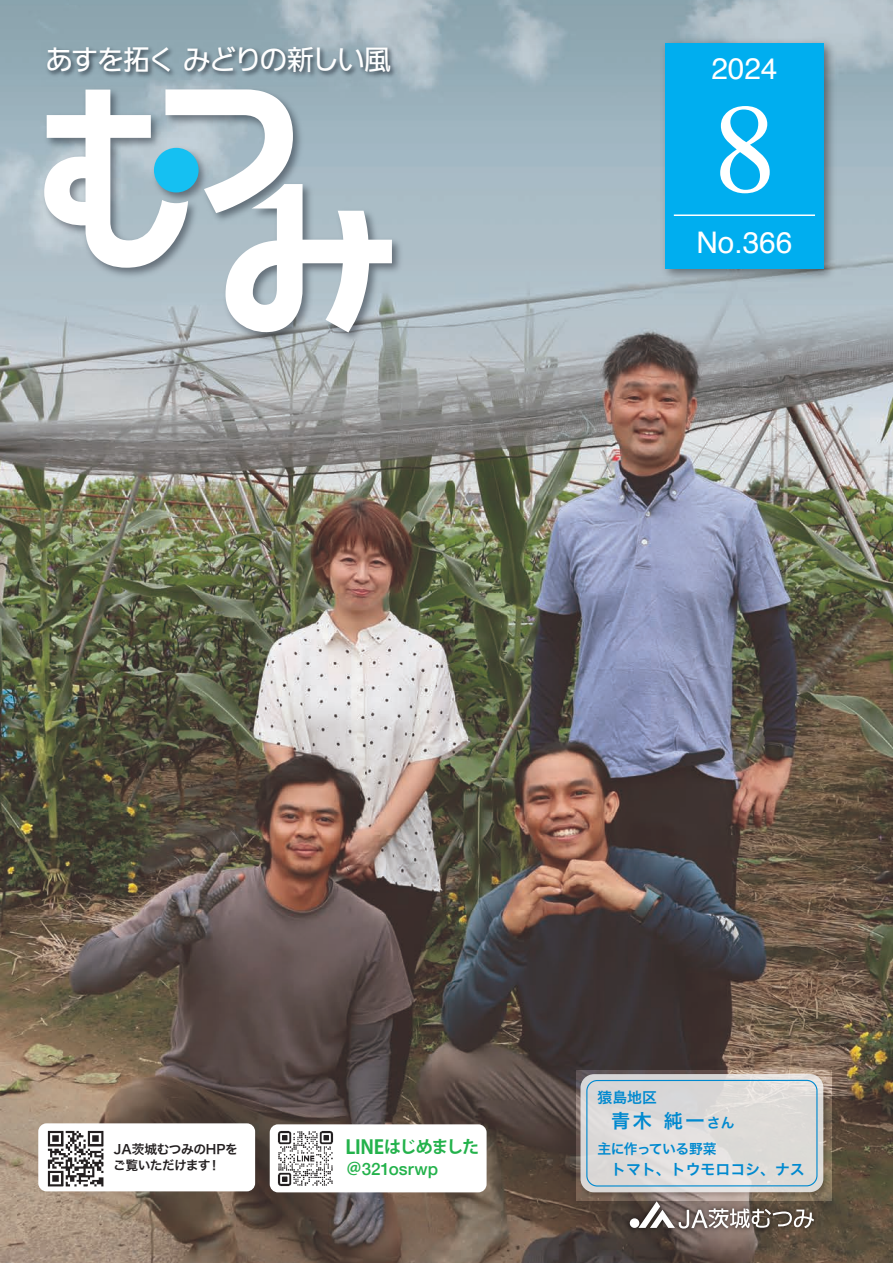
<style>
.page{position:relative;width:893px;height:1263px;background:#fff}
.page>*{position:absolute;margin:0;border:0;box-sizing:border-box;transform-origin:0 0}
.t1{font:127.5px "Times";color:#fff}
.t2{font:29.7px "Helvetica";color:#fff}
.t3{font:26.55px "DFUD Gothic Std N W6";letter-spacing:-.03em;color:#fff}
.t4{font:19.2px "Hira Kaku Pro N W6";color:#0089cf}
.t5{font:700 16.95px "Koz Go Pr 6 N";letter-spacing:-.075em;color:#23b24b}
.t6{font:500 16.95px "Helvetica Neue";color:#23b24b}
.t7{font:14.85px "Hira Kaku Pro N W6";color:#0089cf}
.t8{font:13.8px "Hira Kaku Pro N W6";letter-spacing:-.035em;color:#0089cf}
.t9{font:12.75px/15.9px "Hira Kaku Pro N W6";letter-spacing:-.035em;color:#231f20}
.s1{font-size:19.2px}
.s2{font-family:"Koz Go Pr 6 N";font-weight:700}
.s3{font-size:13.8px}
</style>
<div class="page">
<img style="left:0;top:0;width:893px;height:1263px">
<div style="left:38px;top:1123px;width:217px;height:68px;background:#fff;border-radius:8px"></div>
<img style="left:41px;top:1124px;width:68px;height:68px">
<div style="left:270px;top:1124px;width:217px;height:68px;background:#fff;border-radius:8px"></div>
<img style="left:277px;top:1130px;width:57px;height:57px">
<img style="left:657px;top:34px;width:184px;height:252px">
<div style="left:665px;top:43px;width:158px;height:225px;background:#00aeef"></div>
<img style="left:39px;top:84px;width:367px;height:263px">
<svg style="left:44px;top:89px;width:348px;height:243px"></svg>
<img style="left:42px;top:42px;width:358px;height:45px">
<hr style="left:674px;top:214px;width:141px;height:2px;background:#fff">
<img style="left:577px;top:1070px;width:254px;height:130px">
<div style="left:580px;top:1074px;width:243px;height:118px;background:#dddbd8;border-radius:14px"></div>
<div style="left:586px;top:1080px;width:231px;height:106px;border:1px solid #0089cf;border-radius:10px"></div>
<img style="left:623px;top:1195px;width:198px;height:40px">
<div style="left:630px;top:1218px;width:9px;height:10px;background:#fff;border-radius:50%"></div>
<svg style="left:638px;top:1201px;width:176px;height:27px"></svg>
<h3 class="t3" style="left:46px;top:38px;width:347px">あすを拓くみどりの新しい風</h3>
<h2 class="t2" style="left:711px;top:46px;width:68px">2024</h2>
<h1 class="t1" style="left:713px;top:30px;width:65px">8</h1>
<h2 class="t2" style="left:696px;top:220px;width:97px">No.366</h2>
<p class="t9" style="left:208px;top:1141px;width:32px;text-indent:-94px">JA茨城むつみのHPを!</p>
<p class="t9" style="left:113px;top:1157px;width:99px">ご覧いただけます</p>
<h3 class="t5" style="left:345px;top:1137px;width:135px"><span class="s1">LINE</span>はじめました</h3>
<h3 class="t6" style="left:345px;top:1155px;width:94px"><span class="s2">＠</span>321osrwp</h3>
<p class="t7" style="left:597px;top:1083px;width:61px">猿島地区</p>
<h3 class="t4" style="left:611px;top:1103px;width:42px">青木</h3>
<h3 class="t4" style="left:664px;top:1103px;width:72px">純一<span class="s3">さん</span></h3>
<p class="t8" style="left:597px;top:1136px;width:121px">主に作っている野菜</p>
<p class="t7" style="left:611px;top:1156px;width:195px">トマト、トウモロコシ、ナス</p>
</div>
